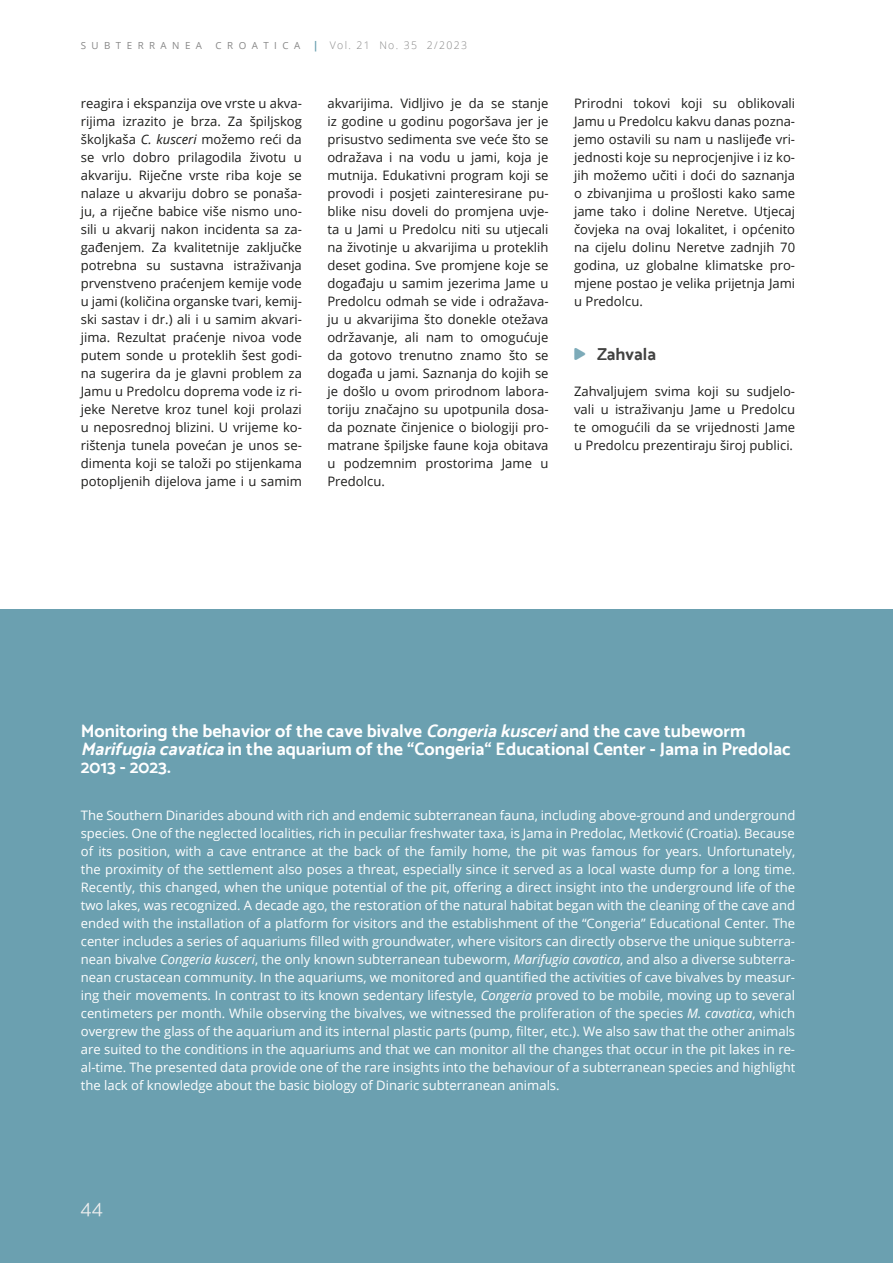
<style>
.page{position:relative;width:893px;height:1263px;background:#fff}
.page>*{position:absolute;margin:0;border:0;box-sizing:border-box;transform-origin:0 0}
.t1{font:300 21px "Catamaran";color:#efefef}
.t2{font:700 18px/18px "Catamaran";color:#fff}
.t3{font:700 17.25px "Catamaran";color:#424241}
.t4{font:13.05px/18px "Open Sans";color:#1d1d1b;text-align:justify}
.t5{font:13.05px/18px "Open Sans";color:#fff;text-align:justify}
.t6{font:300 10.5px "Open Sans";letter-spacing:.13em;color:#878787}
.t7{font:9.75px "Open Sans";letter-spacing:.56em;color:#878787}
.s1{font-weight:400;font-size:9.75px}
.s2{font-weight:700;color:#6ba0b0}
.s3{font-style:italic}
.s4{font-family:"Trokuti";font-weight:400;color:#7dabb9}
</style>
<div class="page">
<div style="left:0;top:609px;width:893px;height:654px;background:#6ba0b0"></div>
<p class="t7" style="left:81px;top:39px;width:123px">SUBTERRANEA</p>
<p class="t6" style="left:216px;top:38px;width:253px"><span class="s1">C R O A T I C A</span> <span class="s2">|</span> Vol. 21 No. 35 2/2023</p>
<p class="t4" style="left:81px;top:94px;width:223px">reagira i ekspanzija ove vrste u akva&shy;rijima izrazito je brza. Za špiljskog školjkaša <span class="s3">C. kusceri</span> možemo reći da se vrlo dobro prilagodila životu u akvariju. Riječne vrste riba koje se nalaze u akvariju dobro se ponaša&shy;ju, a riječne babice više nismo uno&shy;sili u akvarij nakon incidenta sa za&shy;gađenjem. Za kvalitetnije zaključke potrebna su sustavna istraživanja prvenstveno praćenjem kemije vode u jami (količina organske tvari, kemij&shy;ski sastav i dr.) ali i u samim akvari&shy;jima. Rezultat praćenje nivoa vode putem sonde u proteklih šest godi&shy;na sugerira da je glavni problem za Jamu u Predolcu doprema vode iz ri&shy;jeke Neretve kroz tunel koji prolazi u neposrednoj blizini. U vrijeme ko&shy;rištenja tunela povećan je unos se&shy;dimenta koji se taloži po stijenkama potopljenih dijelova jame i u samim</p>
<p class="t4" style="left:327px;top:94px;width:223px">akvarijima. Vidljivo je da se stanje iz godine u godinu pogoršava jer je prisustvo sedimenta sve veće što se odražava i na vodu u jami, koja je mutnija. Edukativni program koji se provodi i posjeti zainteresirane pu&shy;blike nisu doveli do promjena uvje&shy;ta u Jami u Predolcu niti su utjecali na životinje u akvarijima u proteklih deset godina. Sve promjene koje se događaju u samim jezerima Jame u Predolcu odmah se vide i odražava&shy;ju u akvarijima što donekle otežava održavanje, ali nam to omogućuje da gotovo trenutno znamo što se događa u jami. Saznanja do kojih se je došlo u ovom prirodnom labora&shy;toriju značajno su upotpunila dosa&shy;da poznate činjenice o biologiji pro&shy;matrane špiljske faune koja obitava u podzemnim prostorima Jame u Predolcu.</p>
<p class="t4" style="left:574px;top:94px;width:223px">Prirodni tokovi koji su oblikovali Jamu u Predolcu kakvu danas pozna&shy;jemo ostavili su nam u naslijeđe vri&shy;jednosti koje su neprocjenjive i iz ko&shy;jih možemo učiti i doći do saznanja o zbivanjima u prošlosti kako same jame tako i doline Neretve. Utjecaj čovjeka na ovaj lokalitet, i općenito na cijelu dolinu Neretve zadnjih 70 godina, uz globalne klimatske pro&shy;mjene postao je velika prijetnja Jami u Predolcu.</p>
<h3 class="t3" style="left:574px;top:344px;width:83px"><span class="s4">A</span> Zahvala</h3>
<p class="t4" style="left:574px;top:382px;width:223px">Zahvaljujem svima koji su sudjelo&shy;vali u istraživanju Jame u Predolcu te omogućili da se vrijednosti Jame u Predolcu prezentiraju široj publici.</p>
<h2 class="t2" style="left:81px;top:721px;width:711px">Monitoring the behavior of the cave bivalve <span class="s3">Congeriakusceri</span>and the cave tubeworm<br><span class="s3">Marifugiacavatica</span>in the aquarium of the “Congeria“ Educational Center - Jama in Predolac<br>2013 - 2023.</h2>
<p class="t5" style="left:81px;top:806px;width:716px">The Southern Dinarides abound with rich and endemic subterranean fauna, including above-ground and underground species. One of the neglected localities, rich in peculiar freshwater taxa, is Jama in Predolac, Metković (Croatia). Because of its position, with a cave entrance at the back of the family home, the pit was famous for years. Unfortunately, the proximity of the settlement also poses a threat, especially since it served as a local waste dump for a long time.<br>Recently, this changed, when the unique potential of the pit, offering a direct insight into the underground life of the two lakes, was recognized. A decade ago, the restoration of the natural habitat began with the cleaning of the cave and ended with the installation of a platform for visitors and the establishment of the “Congeria” Educational Center. The center includes a series of aquariums filled with groundwater, where visitors can directly observe the unique subterra&shy;nean bivalve <span class="s3">Congeria kusceri</span>, the only known subterranean tubeworm, <span class="s3">Marifugia cavatica</span>, and also a diverse subterra&shy;nean crustacean community. In the aquariums, we monitored and quantified the activities of cave bivalves by measur&shy;ing their movements. In contrast to its known sedentary lifestyle, <span class="s3">Congeria</span> proved to be mobile, moving up to several centimeters per month. While observing the bivalves, we witnessed the proliferation of the species <span class="s3">M. cavatica</span>, which overgrew the glass of the aquarium and its internal plastic parts (pump, filter, etc.). We also saw that the other animals are suited to the conditions in the aquariums and that we can monitor all the changes that occur in the pit lakes in re&shy;al-time. The presented data provide one of the rare insights into the behaviour of a subterranean species and highlight the lack of knowledge about the basic biology of Dinaric subterranean animals.</p>
<h1 class="t1" style="left:81px;top:1195px;width:24px">44</h1>
</div>
